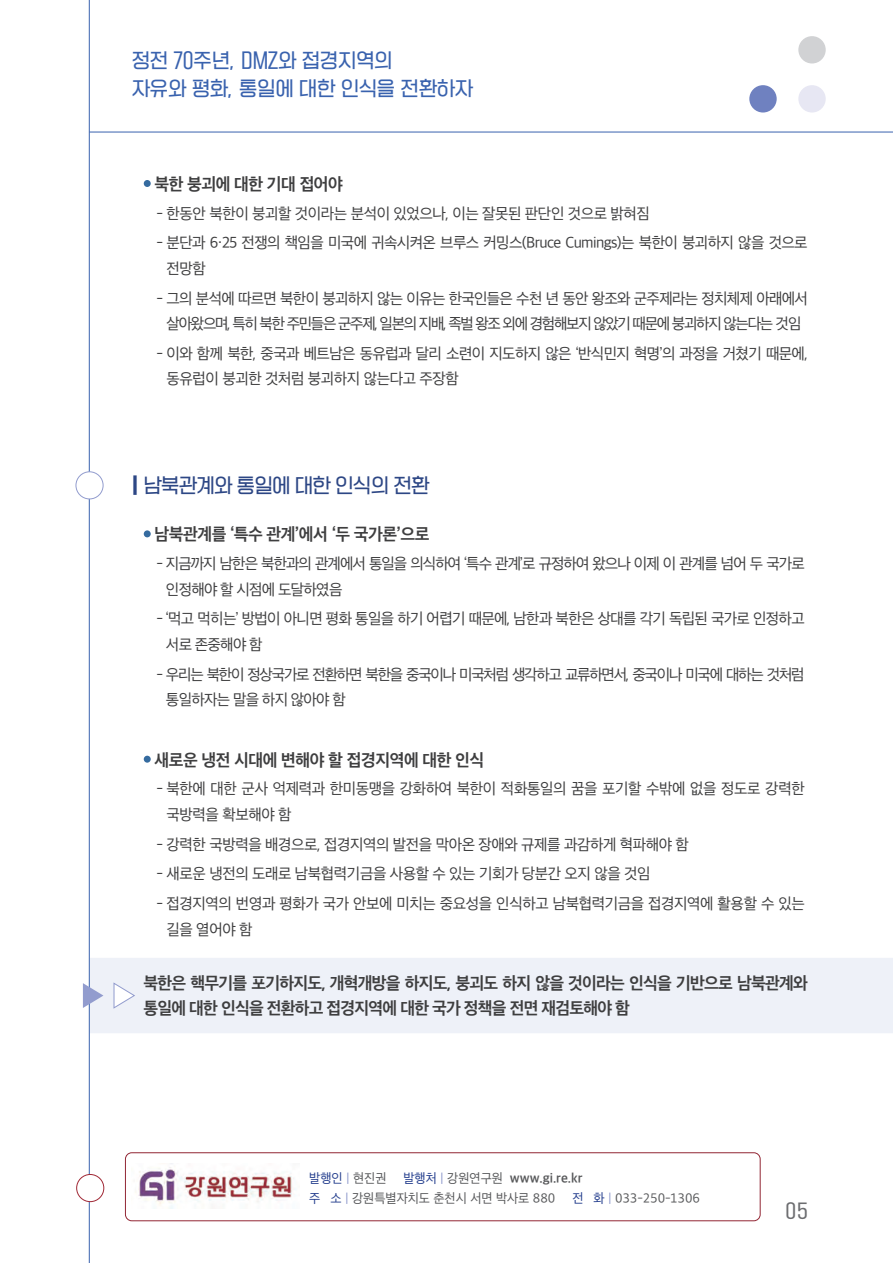
<style>
.page{position:relative;width:893px;height:1263px;background:#fff}
.page>*{position:absolute;margin:0;border:0;box-sizing:border-box;transform-origin:0 0}
.t1{font:19.5px/28.5px "SD Gyeokdong G204 Rg";color:#3962ae;scale:.93 1}
.t2{font:19.5px "SD Gyeokdong G204 Rg";letter-spacing:-.025em;color:#2d4785;scale:.93 1}
.t3{font:18px "SD Gyeokdong G204 Rg";color:#6c6d70}
.t4{font:16.5px/25.5px "SD Gothic Neoa g Bd";letter-spacing:-.045em;color:#3e3e3f}
.t5{font:16.5px "SD Gothic Neoa g Bd";letter-spacing:-.025em;color:#3e3e3f}
.t6{font:15px/25.5px "SD Gothic Neoa d Rg";letter-spacing:-.04em;color:#3e3e3f}
.t7{font:15px/25.5px "SD Gothic Neoa d Rg";letter-spacing:-.085em;color:#3e3e3f}
.t8{font:15px/25.5px "SD Gothic Neoa d Rg";letter-spacing:-.065em;color:#3e3e3f}
.t9{font:12.75px "SD Gothic Neoa Uni d Rg";color:#57585a;scale:.95 1}
.t10{font:12.75px "SD Gothic Neoa Uni g Bd";color:#57585a;scale:.95 1}
.t11{font:12.75px "SD Gothic Neoa Uni d Rg";color:#253f8e;scale:.95 1}
.s1{font-family:"SD Gyeokdong G207 Bk"}
.s2{color:#838fc7}
.s3{color:#57585a}
.s4{font-family:"SD Gothic Neoa Uni d Rg";color:#253f8e}
.s5{font-family:"SD Gothic Neoa Uni d Rg";color:#838fc7}
.s6{font-family:"SD Gothic Neoa Uni d Rg"}
.s7{color:#253f8e}
</style>
<div class="page">
<hr style="left:89px;top:0;width:1px;height:1263px;background:#3962ae">
<hr style="left:89px;top:132px;width:804px;height:1px;background:#3962ae">
<div style="left:749px;top:85px;width:28px;height:28px;background:#6f81c0;border-radius:50%"></div>
<div style="left:798px;top:85px;width:28px;height:28px;background:#e7e7f3;border-radius:50%"></div>
<div style="left:798px;top:36px;width:28px;height:27px;background:#d1d2d4;border-radius:50%"></div>
<div style="left:144px;top:530px;width:7px;height:7px;background:#356b9f;border-radius:50%"></div>
<div style="left:144px;top:756px;width:7px;height:7px;background:#356b9f;border-radius:50%"></div>
<div style="left:76px;top:472px;width:27px;height:27px;background:#fff;border-radius:50%"></div>
<div style="left:76px;top:471px;width:27px;height:28px;border:1px solid #929cce;border-radius:50%"></div>
<div style="left:144px;top:180px;width:7px;height:7px;background:#356b9f;border-radius:50%"></div>
<div style="left:89px;top:958px;width:804px;height:75px;background:#eef1f8"></div>
<svg style="left:83px;top:983px;width:20px;height:25px"></svg>
<svg style="left:113px;top:982px;width:22px;height:27px"></svg>
<div style="left:77px;top:1174px;width:27px;height:27px;background:#fff;border-radius:50%"></div>
<div style="left:76px;top:1174px;width:28px;height:28px;border:1px solid #a02835;border-radius:50%"></div>
<img style="left:135px;top:1163px;width:161px;height:45px">
<div style="left:125px;top:1152px;width:635px;height:69px;border:1px solid #922634;border-radius:6px"></div>
<h1 class="t1" style="left:132px;top:47px;width:368px">정전 70주년, DMZ와 접경지역의<br>자유와 평화, 통일에 대한 인식을 전환하자</h1>
<p class="t5" style="left:154px;top:176px;width:190px">북한 붕괴에 대한 기대 접어야</p>
<p class="t6" style="left:157px;top:200px;width:495px">- 한동안 북한이 붕괴할 것이라는 분석이 있었으나, 이는 잘못된 판단인 것으로 밝혀짐</p>
<p class="t6" style="left:167px;top:230px;width:643px;text-indent:-10px">- 분단과 6·25 전쟁의 책임을 미국에 귀속시켜온 브루스 커밍스(Bruce Cumings)는 북한이 붕괴하지 않을 것으로 전망함</p>
<p class="t6" style="left:157px;top:285px;width:653px;text-align:center">- 그의 분석에 따르면 북한이 붕괴하지 않는 이유는 한국인들은 수천 년 동안 왕조와 군주제라는 정치체제 아래에서 살아왔으며, 특히 북한 주민들은 군주제, 일본의 지배, 족벌 왕조 외에 경험해보지 않았기 때문에 붕괴하지 않는다는 것임</p>
<p class="t6" style="left:167px;top:341px;width:643px;text-indent:-10px">- 이와 함께 북한, 중국과 베트남은 동유럽과 달리 소련이 지도하지 않은 ‘반식민지 혁명’의 과정을 거쳤기 때문에, 동유럽이 붕괴한 것처럼 붕괴하지 않는다고 주장함</p>
<h1 class="t2" style="left:131px;top:475px;width:322px"><span class="s1">|</span> 남북관계와 통일에 대한 인식의 전환</h1>
<p class="t5" style="left:154px;top:526px;width:277px">남북관계를 ‘특수 관계’에서 ‘두 국가론’으로</p>
<p class="t8" style="left:166px;top:551px;width:640px;text-indent:-9px">- 지금까지 남한은 북한과의 관계에서 통일을 의식하여 ‘특수 관계’로 규정하여 왔으나 이제 이 관계를 넘어 두 국가로 인정해야 할 시점에 도달하였음</p>
<p class="t6" style="left:166px;top:606px;width:640px;text-indent:-9px">- ‘먹고 먹히는’ 방법이 아니면 평화 통일을 하기 어렵기 때문에, 남한과 북한은 상대를 각기 독립된 국가로 인정하고 서로 존중해야 함</p>
<p class="t7" style="left:166px;top:661px;width:640px;text-indent:-9px">- 우리는 북한이 정상국가로 전환하면 북한을 중국이나 미국처럼 생각하고 교류하면서, 중국이나 미국에 대하는 것처럼 통일하자는 말을 하지 않아야 함</p>
<p class="t5" style="left:154px;top:751px;width:331px">새로운 냉전 시대에 변해야 할 접경지역에 대한 인식</p>
<p class="t6" style="left:167px;top:776px;width:640px;text-indent:-10px">- 북한에 대한 군사 억제력과 한미동맹을 강화하여 북한이 적화통일의 꿈을 포기할 수밖에 없을 정도로 강력한 국방력을 확보해야 함</p>
<p class="t6" style="left:157px;top:831px;width:534px">- 강력한 국방력을 배경으로, 접경지역의 발전을 막아온 장애와 규제를 과감하게 혁파해야 함</p>
<p class="t6" style="left:157px;top:861px;width:495px">- 새로운 냉전의 도래로 남북협력기금을 사용할 수 있는 기회가 당분간 오지 않을 것임</p>
<p class="t6" style="left:167px;top:891px;width:640px;text-indent:-10px">- 접경지역의 번영과 평화가 국가 안보에 미치는 중요성을 인식하고 남북협력기금을 접경지역에 활용할 수 있는 길을 열어야 함</p>
<p class="t4" style="left:143px;top:970px;width:666px">북한은 핵무기를 포기하지도, 개혁개방을 하지도, 붕괴도 하지 않을 것이라는 인식을 기반으로 남북관계와 통일에 대한 인식을 전환하고 접경지역에 대한 국가 정책을 전면 재검토해야 함</p>
<p class="t11" style="left:309px;top:1172px;width:83px">발행인 <span class="s2">|</span> <span class="s3">현진권</span></p>
<p class="t10" style="left:403px;top:1172px;width:190px"><span class="s4">발행처</span> <span class="s5">|</span> <span class="s6">강원연구원</span> www.gi.re.kr</p>
<p class="t9" style="left:309px;top:1192px;width:261px"><span class="s7">주 소</span> <span class="s2">|</span> 강원특별자치도 춘천시 서면 박사로 880</p>
<p class="t9" style="left:572px;top:1192px;width:136px"><span class="s7">전 화</span> <span class="s2">|</span> 033-250-1306</p>
<p class="t3" style="left:785px;top:1201px;width:24px">05</p>
</div>
